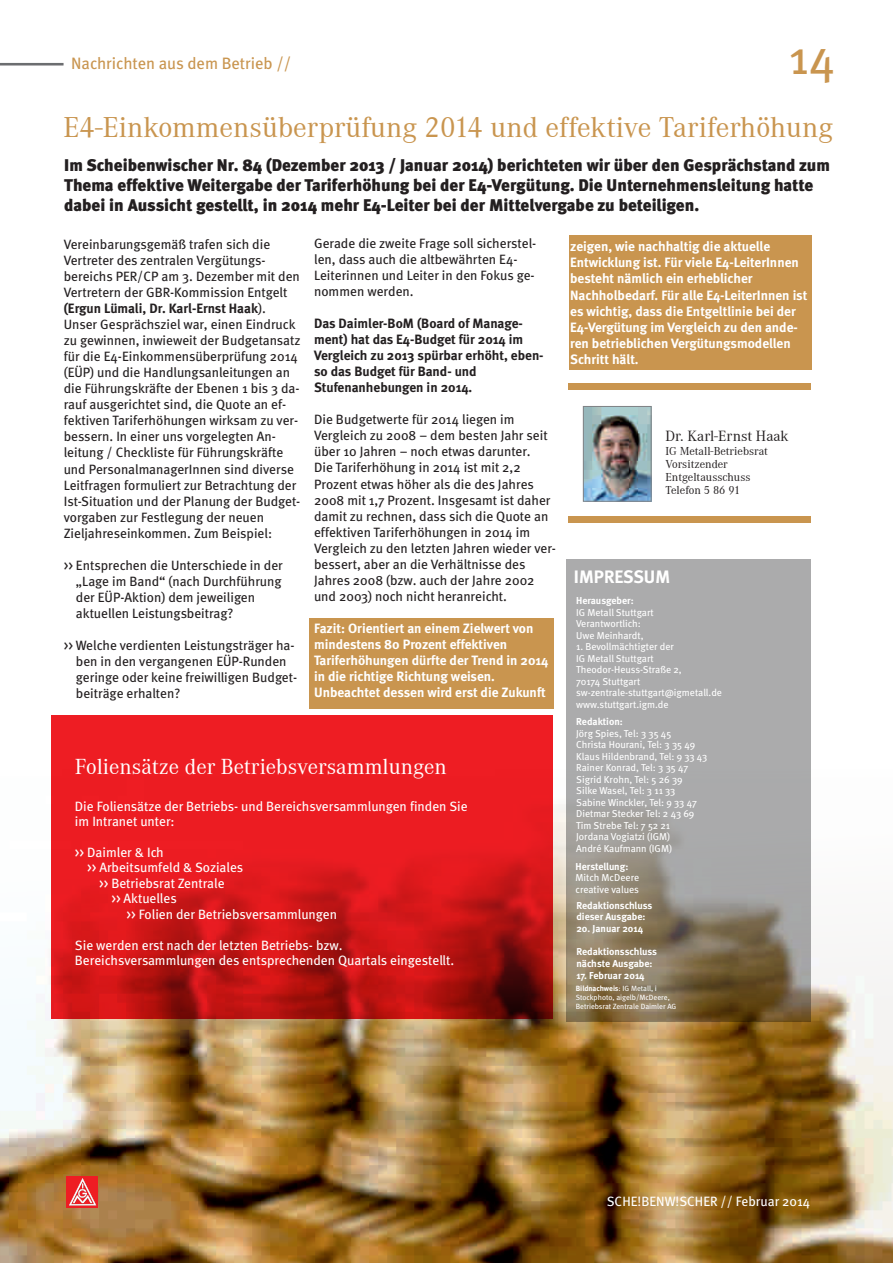
<style>
.page{position:relative;width:893px;height:1263px;background:#fff}
.page>*{position:absolute;margin:0;border:0;box-sizing:border-box;transform-origin:0 0}
.t1{font:47.85px "Meta";color:#c9954f}
.t2{font:29.7px "Corporate A";color:#c9954f}
.t3{font:22.5px "Corporate A";color:#fff}
.t4{font:700 18px "Meta";color:#fff}
.t5{font:900 16.95px/20.1px "Meta";color:#231f20}
.t6{font:16.5px "Meta";color:#c9954f}
.t7{font:15.3px "Corporate A";color:#231f20}
.t8{font:13.5px/16px "Meta";color:#231f20}
.t9{font:700 13.5px/16px "Meta";color:#fff}
.t10{font:13.5px/15.5px "Meta";color:#fff}
.t11{font:700 13.5px/16px "Meta";color:#231f20}
.t12{font:11.85px/13px "Corporate A";color:#231f20}
.t13{font:10.05px/11.6px "Meta";color:#fff}
.t14{font:700 10.05px/11.7px "Meta";color:#fff}
.t15{font:7.5px/8.7px "Meta";color:#fff}
.s1{font-weight:700}
</style>
<div class="page">
<div style="left:309px;top:618px;width:245px;height:90px;background:#c9954f"></div>
<div style="left:570px;top:235px;width:242px;height:135px;background:#c9954f"></div>
<img style="left:0;top:769px;width:893px;height:494px">
<svg style="left:0;top:63px;width:63px;height:2px"></svg>
<div style="left:67px;top:1176px;width:31px;height:32px;background:#ee1d23"></div>
<svg style="left:69px;top:1178px;width:27px;height:28px"></svg>
<div style="left:568px;top:516px;width:242px;height:7px;background:#c9954f"></div>
<div style="left:568px;top:383px;width:242px;height:7px;background:#c9954f"></div>
<img style="left:585px;top:408px;width:64px;height:91px">
<div style="left:583px;top:406px;width:68px;height:95px;border:1px solid #808285"></div>
<div style="left:566px;top:559px;width:245px;height:462px;background:#57585a;opacity:.5"></div>
<svg style="left:51px;top:715px;width:501px;height:304px;background:#d7181c"></svg>
<p class="t6" style="left:71px;top:56px;width:221px">Nachrichten aus dem Betrieb //</p>
<h1 class="t1" style="left:789px;top:36px;width:48px">14</h1>
<h2 class="t2" style="left:63px;top:117px;width:771px">E4-Einkommensüberprüfung 2014 und effektive Tariferhöhung</h2>
<p class="t5" style="left:64px;top:156px;width:767px">Im Scheibenwischer Nr. 84 (Dezember 2013 / Januar 2014) berichteten wir über den Gesprächstand zum<br>Thema effektive Weitergabe der Tariferhöhung bei der E4-Vergütung. Die Unternehmensleitung hatte dabei in Aussicht gestellt, in 2014 mehr E4-Leiter bei der Mittelvergabe zu beteiligen.</p>
<p class="t8" style="left:64px;top:237px;width:238px">Vereinbarungsgemäß trafen sich die Vertreter des zentralen Vergütungs&shy;bereichs PER/CP am 3. Dezember mit den Vertretern der GBR-Kommission Entgelt <span class="s1">(Ergun Lümali, Dr. Karl-Ernst Haak</span>).<br>Unser Gesprächsziel war, einen Eindruck zu gewinnen, inwieweit der Budgetansatz für die E4-Einkommensüberprüfung 2014 (EÜP) und die Handlungsanleitungen an die Führungskräfte der Ebenen 1 bis 3 da&shy;rauf ausgerichtet sind, die Quote an ef&shy;fektiven Tariferhöhungen wirksam zu ver&shy;bessern. In einer uns vorgelegten An&shy;leitung / Checkliste für Führungskräfte und PersonalmanagerInnen sind diverse Leitfragen formuliert zur Betrachtung der Ist-Situation und der Planung der Budget&shy;vorgaben zur Festlegung der neuen Zieljahreseinkommen. Zum Beispiel:</p>
<p class="t8" style="left:76px;top:558px;width:208px;text-indent:-12px">&gt;&gt; Entsprechen die Unterschiede in der „Lage im Band“ (nach Durchführung der EÜP-Aktion) dem jeweiligen aktuellen Leistungsbeitrag?</p>
<p class="t8" style="left:76px;top:638px;width:223px;text-indent:-12px">&gt;&gt; Welche verdienten Leistungsträger ha&shy;ben in den vergangenen EÜP-Runden geringe oder keine freiwilligen Budget&shy;beiträge erhalten?</p>
<p class="t8" style="left:314px;top:236px;width:224px">Gerade die zweite Frage soll sicherstel&shy;len, dass auch die altbewährten E4-<br>Leiterinnen und Leiter in den Fokus ge&shy;nommen werden.</p>
<p class="t11" style="left:314px;top:316px;width:231px">Das Daimler-BoM (Board of Manage&shy;ment) hat das E4-Budget für 2014 im<br>Vergleich zu 2013 spürbar erhöht, eben&shy;so das Budget für Band- und<br>Stufenanhebungen in 2014.</p>
<p class="t8" style="left:314px;top:412px;width:243px">Die Budgetwerte für 2014 liegen im Vergleich zu 2008 – dem besten Jahr seit über 10 Jahren – noch etwas darunter.<br>Die Tariferhöhung in 2014 ist mit 2,2<br>Prozent etwas höher als die des Jahres 2008 mit 1,7 Prozent. Insgesamt ist daher damit zu rechnen, dass sich die Quote an effektiven Tariferhöhungen in 2014 im Vergleich zu den letzten Jahren wieder ver&shy;bessert, aber an die Verhältnisse des Jahres 2008 (bzw. auch der Jahre 2002 und 2003) noch nicht heranreicht.</p>
<p class="t9" style="left:314px;top:621px;width:236px">Fazit: Orientiert an einem Zielwert von mindestens 80 Prozent effektiven Tariferhöhungen dürfte der Trend in 2014 in die richtige Richtung weisen.<br>Unbeachtet dessen wird erst die Zukunft</p>
<h3 class="t3" style="left:75px;top:758px;width:373px">Foliensätze der Betriebsversammlungen</h3>
<p class="t10" style="left:75px;top:799px;width:394px">Die Foliensätze der Betriebs- und Bereichsversammlungen finden Sie im Intranet unter:</p>
<p class="t10" style="left:75px;top:845px;width:90px">&gt;&gt; Daimler &amp; Ich</p>
<p class="t10" style="left:87px;top:861px;width:158px">&gt;&gt; Arbeitsumfeld &amp; Soziales</p>
<p class="t10" style="left:99px;top:876px;width:127px">&gt;&gt; Betriebsrat Zentrale</p>
<p class="t10" style="left:111px;top:892px;width:67px">&gt;&gt; Aktuelles</p>
<p class="t10" style="left:127px;top:907px;width:212px">&gt;&gt; Folien der Betriebsversammlungen</p>
<p class="t10" style="left:75px;top:938px;width:381px">Sie werden erst nach der letzten Betriebs- bzw.<br>Bereichsversammlungen des entsprechenden Quartals eingestellt.</p>
<p class="t9" style="left:570px;top:240px;width:239px">zeigen, wie nachhaltig die aktuelle Entwicklung ist. Für viele E4-LeiterInnen besteht nämlich ein erheblicher Nachholbedarf. Für alle E4-LeiterInnen ist es wichtig, dass die Entgeltlinie bei der E4-Vergütung im Vergleich zu den ande&shy;ren betrieblichen Vergütungsmodellen Schritt hält.</p>
<p class="t7" style="left:665px;top:431px;width:125px">Dr. Karl-Ernst Haak</p>
<p class="t12" style="left:665px;top:446px;width:104px">IG Metall-Betriebsrat<br>Vorsitzender<br>Entgeltausschuss<br>Telefon 5 86 91</p>
<h3 class="t4" style="left:574px;top:569px;width:98px">IMPRESSUM</h3>
<p class="t14" style="left:576px;top:595px;width:59px">Herausgeber:</p>
<p class="t13" style="left:576px;top:607px;width:79px">IG Metall Stuttgart<br>Verantwortlich:<br>Uwe Meinhardt,</p>
<p class="t13" style="left:576px;top:642px;width:147px">1. Bevollmächtigter der<br>IG Metall Stuttgart<br>Theodor-Heuss-Straße 2,<br>70174 Stuttgart sw-zentrale-stuttgart@igmetall.de www.stuttgart.igm.de</p>
<p class="t14" style="left:576px;top:716px;width:48px">Redaktion:</p>
<p class="t13" style="left:576px;top:728px;width:133px">Jörg Spies, Tel: 3 35 45<br>Christa Hourani, Tel: 3 35 49<br>Klaus Hildenbrand, Tel: 9 33 43<br>Rainer Konrad, Tel: 3 35 47<br>Sigrid Krohn, Tel: 5 26 39<br>Silke Wasel, Tel: 3 11 33<br>Sabine Winckler, Tel: 9 33 47<br>Dietmar Stecker Tel: 2 43 69<br>Tim Strebe Tel: 7 52 21<br>Jordana Vogiatzi (IGM)<br>André Kaufmann (IGM)</p>
<p class="t14" style="left:576px;top:861px;width:54px">Herstellung:</p>
<p class="t13" style="left:576px;top:873px;width:65px">Mitch McDeere creative values</p>
<p class="t14" style="left:576px;top:900px;width:77px">Redaktionschluss dieser Ausgabe:</p>
<p class="t14" style="left:576px;top:923px;width:68px">20. Januar 2014</p>
<p class="t14" style="left:576px;top:947px;width:82px">Redaktionsschluss nächste Ausgabe:</p>
<p class="t14" style="left:576px;top:970px;width:70px">17. Februar 2014</p>
<p class="t15" style="left:576px;top:985px;width:102px"><span class="s1">Bildnachweis</span>: IG Metall, i<br>Stockphoto, aigelb/McDeere,<br>Betriebsrat Zentrale Daimler AG</p>
<p class="t10" style="left:607px;top:1194px;width:205px">SCHE!BENW!SCHER // Februar 2014</p>
</div>
